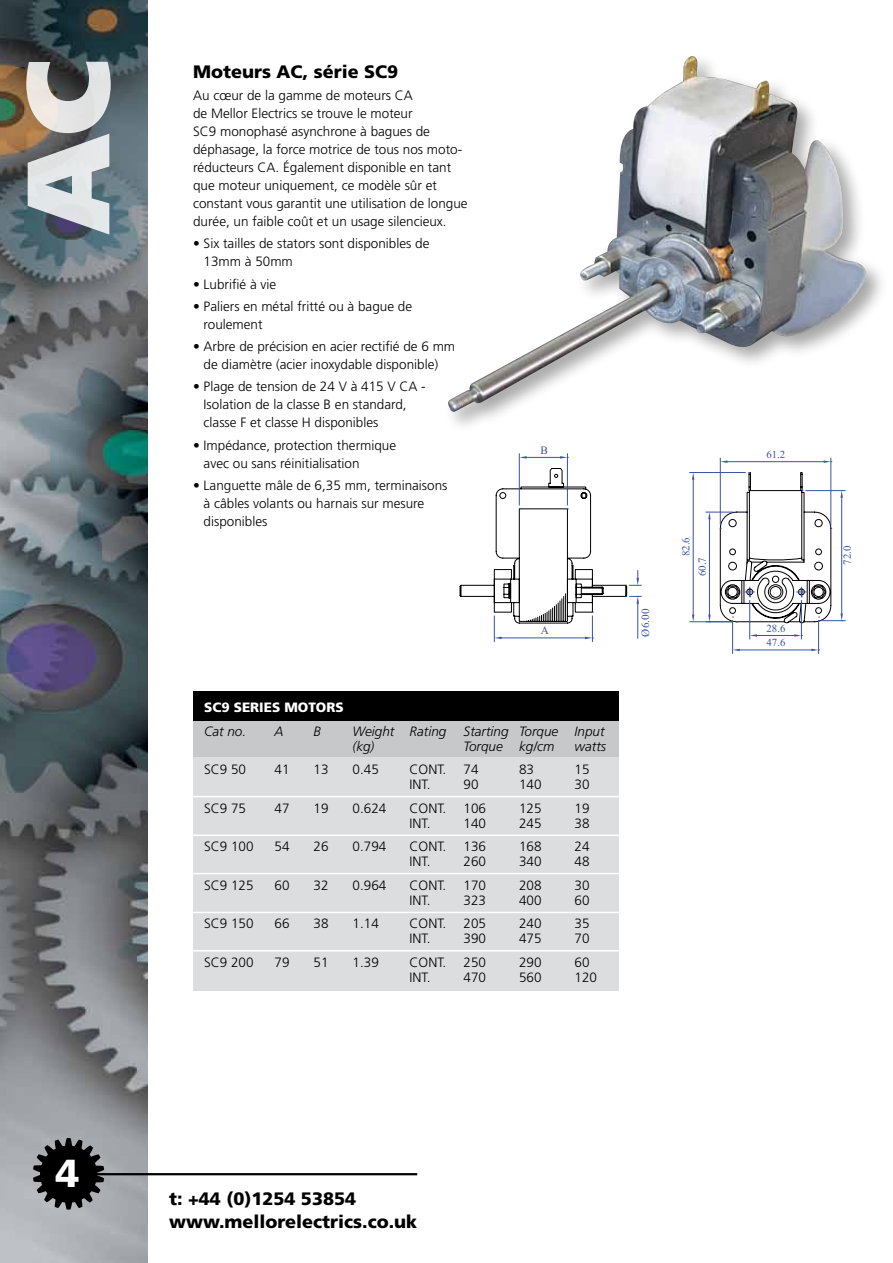
<style>
.page{position:relative;width:893px;height:1263px;background:#fff}
.page>*{position:absolute;margin:0;border:0;box-sizing:border-box;transform-origin:0 0}
.t1{font:900 117px "Frutiger";color:#fff}
.t2{font:900 39px "Frutiger";color:#fff}
.t3{font:900 18px/22.6px "Frutiger";color:#000}
.t4{font:300 13.5px/18px "Frutiger";color:#000}
.t5{font:italic 300 13.5px "Frutiger";color:#000}
.t6{font:900 13.5px "Frutiger";color:#fff}
.t7{font:11.25px "Times New Roman";color:#3953a4}
.t8{font:10.8px "Times New Roman";color:#3953a4}
</style>
<div class="page">
<img style="left:0;top:0;width:148px;height:1263px">
<hr style="left:93px;top:1173px;width:324px;height:2px;background:#000">
<svg style="left:33px;top:1138px;width:71px;height:71px;background:#3b3c3e"></svg>
<div style="left:443px;top:52px;width:445px;height:382px;background:#000;opacity:.35"></div>
<img style="left:448px;top:57px;width:339px;height:355px">
<hr style="left:720px;top:458px;width:1px;height:67px;background:#3953a4">
<hr style="left:830px;top:458px;width:1px;height:67px;background:#3953a4">
<hr style="left:727px;top:461px;width:97px;height:1px;background:#3953a4">
<svg style="left:720px;top:460px;width:7px;height:3px"></svg>
<svg style="left:824px;top:460px;width:8px;height:3px"></svg>
<hr style="left:690px;top:621px;width:43px;height:1px;background:#3953a4">
<hr style="left:690px;top:472px;width:55px;height:1px;background:#3953a4">
<hr style="left:693px;top:480px;width:1px;height:134px;background:#3953a4">
<svg style="left:692px;top:614px;width:2px;height:8px"></svg>
<svg style="left:692px;top:473px;width:2px;height:7px"></svg>
<hr style="left:732px;top:621px;width:1px;height:32px;background:#3953a4">
<hr style="left:818px;top:621px;width:1px;height:32px;background:#3953a4">
<hr style="left:740px;top:649px;width:71px;height:1px;background:#3953a4">
<svg style="left:733px;top:649px;width:7px;height:2px"></svg>
<svg style="left:811px;top:649px;width:9px;height:2px"></svg>
<hr style="left:749px;top:600px;width:1px;height:39px;background:#3953a4">
<hr style="left:801px;top:600px;width:1px;height:39px;background:#3953a4">
<hr style="left:757px;top:635px;width:37px;height:1px;background:#3953a4">
<svg style="left:750px;top:634px;width:7px;height:3px"></svg>
<svg style="left:794px;top:634px;width:8px;height:3px"></svg>
<svg style="left:706px;top:472px;width:139px;height:152px"></svg>
<hr style="left:519px;top:454px;width:1px;height:51px;background:#3953a4">
<hr style="left:567px;top:454px;width:1px;height:51px;background:#3953a4">
<hr style="left:527px;top:457px;width:33px;height:1px;background:#3953a4">
<svg style="left:519px;top:456px;width:8px;height:3px"></svg>
<svg style="left:560px;top:456px;width:8px;height:3px"></svg>
<svg style="left:460px;top:468px;width:181px;height:174px"></svg>
<div style="left:193px;top:691px;width:426px;height:299px;background:#dcddde"></div>
<div style="left:193px;top:691px;width:426px;height:66px;background:#c7c8ca"></div>
<div style="left:193px;top:691px;width:426px;height:30px;background:#000"></div>
<hr style="left:191px;top:796px;width:434px;height:1px;background:#fff">
<hr style="left:191px;top:834px;width:434px;height:2px;background:#fff">
<hr style="left:191px;top:873px;width:434px;height:1px;background:#fff">
<hr style="left:191px;top:912px;width:434px;height:1px;background:#fff">
<hr style="left:191px;top:950px;width:434px;height:1px;background:#fff">
<h1 class="t1" style="left:-3px;top:233px;width:175px;rotate:-90deg">AC</h1>
<h3 class="t3" style="left:193px;top:60px;width:207px">Moteurs AC, série SC9</h3>
<p class="t4" style="left:193px;top:86px;width:276px">Au cœur de la gamme de moteurs CA<br>de Mellor Electrics se trouve le moteur<br>SC9 monophasé asynchrone à bagues de déphasage, la force motrice de tous nos moto&shy;réducteurs CA. Également disponible en tant que moteur uniquement, ce modèle sûr et constant vous garantit une utilisation de longue durée, un faible coût et un usage silencieux.</p>
<p class="t4" style="left:204px;top:235px;width:227px;text-indent:-11px">• Six tailles de stators sont disponibles de<br>13mm à 50mm</p>
<p class="t4" style="left:193px;top:275px;width:85px">• Lubrifié à vie</p>
<p class="t4" style="left:204px;top:297px;width:210px;text-indent:-11px">• Paliers en métal fritté ou à bague de roulement</p>
<p class="t4" style="left:193px;top:337px;width:264px;text-align:center">• Arbre de précision en acier rectifié de 6 mm de diamètre (acier inoxydable disponible)</p>
<p class="t4" style="left:204px;top:378px;width:224px;text-indent:-11px">• Plage de tension de 24 V à 415 V CA -<br>Isolation de la classe B en standard, classe F et classe H disponibles</p>
<p class="t4" style="left:204px;top:436px;width:194px;text-indent:-11px">• Impédance, protection thermique avec ou sans réinitialisation</p>
<p class="t4" style="left:204px;top:476px;width:245px;text-indent:-11px">• Languette mâle de 6,35 mm, terminaisons à câbles volants ou harnais sur mesure disponibles</p>
<p class="t7" style="left:540px;top:443px;width:9px">B</p>
<p class="t7" style="left:541px;top:624px;width:10px">A</p>
<p class="t6" style="left:204px;top:699px;width:141px">SC9 SERIES MOTORS</p>
<p class="t5" style="left:204px;top:723px;width:44px">Cat no.</p>
<p class="t5" style="left:275px;top:723px;width:11px">A</p>
<p class="t5" style="left:314px;top:723px;width:9px">B</p>
<p class="t5" style="left:353px;top:723px;width:95px">Weight Rating</p>
<p class="t5" style="left:464px;top:723px;width:143px">Starting Torque Input</p>
<p class="t5" style="left:353px;top:738px;width:23px">(kg)</p>
<p class="t5" style="left:464px;top:738px;width:92px">Torque kg/cm</p>
<p class="t5" style="left:575px;top:738px;width:33px">watts</p>
<p class="t4" style="left:204px;top:760px;width:44px">SC9 50</p>
<p class="t4" style="left:275px;top:760px;width:17px">41</p>
<p class="t4" style="left:314px;top:760px;width:17px">13</p>
<p class="t4" style="left:353px;top:760px;width:28px">0.45</p>
<p class="t4" style="left:410px;top:760px;width:38px">CONT.</p>
<p class="t4" style="left:464px;top:760px;width:17px">74</p>
<p class="t4" style="left:519px;top:760px;width:17px">83</p>
<p class="t4" style="left:575px;top:760px;width:17px">15</p>
<p class="t4" style="left:410px;top:775px;width:23px">INT.</p>
<p class="t4" style="left:464px;top:775px;width:17px">90</p>
<p class="t4" style="left:519px;top:775px;width:24px">140</p>
<p class="t4" style="left:575px;top:775px;width:17px">30</p>
<p class="t4" style="left:204px;top:799px;width:44px">SC9 75</p>
<p class="t4" style="left:275px;top:799px;width:17px">47</p>
<p class="t4" style="left:314px;top:799px;width:17px">19</p>
<p class="t4" style="left:353px;top:799px;width:35px">0.624</p>
<p class="t4" style="left:410px;top:799px;width:38px">CONT.</p>
<p class="t4" style="left:464px;top:799px;width:24px">106</p>
<p class="t4" style="left:519px;top:799px;width:24px">125</p>
<p class="t4" style="left:575px;top:799px;width:17px">19</p>
<p class="t4" style="left:410px;top:814px;width:23px">INT.</p>
<p class="t4" style="left:464px;top:814px;width:24px">140</p>
<p class="t4" style="left:519px;top:814px;width:24px">245</p>
<p class="t4" style="left:575px;top:814px;width:17px">38</p>
<p class="t4" style="left:204px;top:837px;width:51px">SC9 100</p>
<p class="t4" style="left:275px;top:837px;width:17px">54</p>
<p class="t4" style="left:314px;top:837px;width:17px">26</p>
<p class="t4" style="left:353px;top:837px;width:35px">0.794</p>
<p class="t4" style="left:410px;top:837px;width:38px">CONT.</p>
<p class="t4" style="left:464px;top:837px;width:24px">136</p>
<p class="t4" style="left:519px;top:837px;width:24px">168</p>
<p class="t4" style="left:575px;top:837px;width:17px">24</p>
<p class="t4" style="left:410px;top:852px;width:23px">INT.</p>
<p class="t4" style="left:464px;top:852px;width:24px">260</p>
<p class="t4" style="left:519px;top:852px;width:24px">340</p>
<p class="t4" style="left:575px;top:852px;width:17px">48</p>
<p class="t4" style="left:204px;top:876px;width:51px">SC9 125</p>
<p class="t4" style="left:275px;top:876px;width:17px">60</p>
<p class="t4" style="left:314px;top:876px;width:17px">32</p>
<p class="t4" style="left:353px;top:876px;width:35px">0.964</p>
<p class="t4" style="left:410px;top:876px;width:38px">CONT.</p>
<p class="t4" style="left:464px;top:876px;width:24px">170</p>
<p class="t4" style="left:519px;top:876px;width:24px">208</p>
<p class="t4" style="left:575px;top:876px;width:17px">30</p>
<p class="t4" style="left:410px;top:891px;width:23px">INT.</p>
<p class="t4" style="left:464px;top:891px;width:24px">323</p>
<p class="t4" style="left:519px;top:891px;width:24px">400</p>
<p class="t4" style="left:575px;top:891px;width:17px">60</p>
<p class="t4" style="left:204px;top:914px;width:51px">SC9 150</p>
<p class="t4" style="left:275px;top:914px;width:17px">66</p>
<p class="t4" style="left:314px;top:914px;width:17px">38</p>
<p class="t4" style="left:353px;top:914px;width:28px">1.14</p>
<p class="t4" style="left:410px;top:914px;width:38px">CONT.</p>
<p class="t4" style="left:464px;top:914px;width:24px">205</p>
<p class="t4" style="left:519px;top:914px;width:24px">240</p>
<p class="t4" style="left:575px;top:914px;width:17px">35</p>
<p class="t4" style="left:410px;top:929px;width:23px">INT.</p>
<p class="t4" style="left:464px;top:929px;width:24px">390</p>
<p class="t4" style="left:519px;top:929px;width:24px">475</p>
<p class="t4" style="left:575px;top:929px;width:17px">70</p>
<p class="t4" style="left:204px;top:953px;width:51px">SC9 200</p>
<p class="t4" style="left:275px;top:953px;width:17px">79</p>
<p class="t4" style="left:314px;top:953px;width:17px">51</p>
<p class="t4" style="left:353px;top:953px;width:28px">1.39</p>
<p class="t4" style="left:410px;top:953px;width:38px">CONT.</p>
<p class="t4" style="left:464px;top:953px;width:24px">250</p>
<p class="t4" style="left:519px;top:953px;width:24px">290</p>
<p class="t4" style="left:575px;top:953px;width:17px">60</p>
<p class="t4" style="left:410px;top:968px;width:23px">INT.</p>
<p class="t4" style="left:464px;top:968px;width:24px">470</p>
<p class="t4" style="left:519px;top:968px;width:24px">560</p>
<p class="t4" style="left:575px;top:968px;width:24px">120</p>
<p class="t7" style="left:639px;top:636px;width:29px;rotate:-90deg">Ø6.00</p>
<p class="t8" style="left:680px;top:556px;width:20px;rotate:-90deg">82.6</p>
<p class="t8" style="left:696px;top:576px;width:20px;rotate:-90deg">60.7</p>
<p class="t8" style="left:766px;top:448px;width:20px">61.2</p>
<p class="t8" style="left:766px;top:622px;width:20px">28.6</p>
<p class="t8" style="left:766px;top:636px;width:20px">47.6</p>
<p class="t8" style="left:841px;top:565px;width:20px;rotate:-90deg">72.0</p>
<h2 class="t2" style="left:56px;top:1150px;width:25px">4</h2>
<h3 class="t3" style="left:169px;top:1187px;width:250px">t: +44 (0)1254 53854 www.mellorelectrics.co.uk</h3>
</div>
